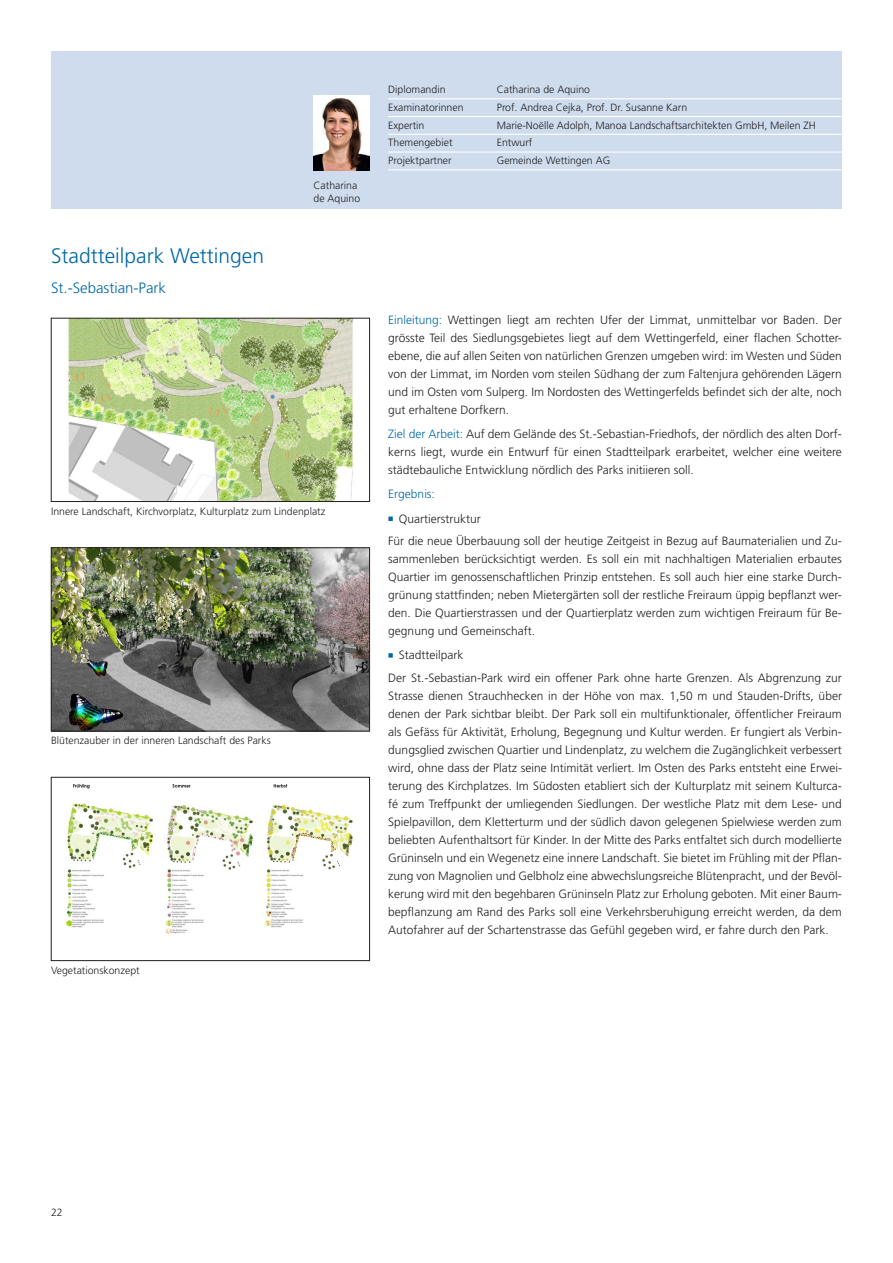
<style>
.page{position:relative;width:893px;height:1263px;background:#fff}
.page>*{position:absolute;margin:0;border:0;box-sizing:border-box;transform-origin:0 0}
.t1{font:300 21px "Frutiger LT Pro";color:#0068a5}
.t2{font:300 15px "Frutiger LT Pro";color:#0068a5}
.t3{font:300 12px/18px "Frutiger LT Pro";color:#231f20;text-align:justify}
.t4{font:300 10.5px/13.5px "Frutiger LT Pro";color:#231f20}
.s1{color:#0068a5}
</style>
<div class="page">
<div style="left:51px;top:51px;width:791px;height:157px;background:#cedced"></div>
<img style="left:68px;top:320px;width:285px;height:180px">
<div style="left:51px;top:318px;width:319px;height:184px;border:1px solid #231f20"></div>
<svg style="left:388px;top:517px;width:5px;height:4px"></svg>
<svg style="left:388px;top:653px;width:5px;height:5px"></svg>
<img style="left:53px;top:549px;width:315px;height:180px">
<div style="left:51px;top:547px;width:319px;height:184px;border:1px solid #231f20"></div>
<img style="left:66px;top:784px;width:287px;height:151px">
<div style="left:51px;top:777px;width:319px;height:184px;border:1px solid #231f20"></div>
<hr style="left:388px;top:98px;width:454px;height:1px;background:#fff">
<hr style="left:388px;top:116px;width:454px;height:1px;background:#fff">
<hr style="left:388px;top:134px;width:454px;height:1px;background:#fff">
<hr style="left:388px;top:151px;width:454px;height:2px;background:#fff">
<hr style="left:388px;top:169px;width:454px;height:1px;background:#fff">
<img style="left:314px;top:95px;width:56px;height:75px">
<h1 class="t1" style="left:51px;top:243px;width:215px">Stadtteilpark Wettingen</h1>
<p class="t2" style="left:51px;top:279px;width:116px">St.-Sebastian-Park</p>
<p class="t4" style="left:314px;top:178px;width:48px">Catharina de Aquino</p>
<p class="t4" style="left:51px;top:504px;width:276px">Innere Landschaft, Kirchvorplatz, Kulturplatz zum Lindenplatz</p>
<p class="t4" style="left:51px;top:734px;width:221px">Blütenzauber in der inneren Landschaft des Parks</p>
<p class="t4" style="left:51px;top:963px;width:90px">Vegetationskonzept</p>
<p class="t4" style="left:388px;top:83px;width:59px">Diplomandin</p>
<p class="t4" style="left:497px;top:83px;width:95px">Catharina de Aquino</p>
<p class="t4" style="left:388px;top:101px;width:77px">Examinatorinnen</p>
<p class="t4" style="left:497px;top:101px;width:192px">Prof. Andrea Cejka, Prof. Dr. Susanne Karn</p>
<p class="t4" style="left:388px;top:118px;width:38px">Expertin</p>
<p class="t4" style="left:497px;top:118px;width:320px">Marie-Noëlle Adolph, Manoa Landschaftsarchitekten GmbH, Meilen ZH</p>
<p class="t4" style="left:388px;top:136px;width:66px">Themengebiet</p>
<p class="t4" style="left:497px;top:136px;width:37px">Entwurf</p>
<p class="t4" style="left:388px;top:154px;width:65px">Projektpartner</p>
<p class="t4" style="left:497px;top:154px;width:115px">Gemeinde Wettingen AG</p>
<p class="t3" style="left:388px;top:311px;width:455px"><span class="s1">Einleitung:</span> Wettingen liegt am rechten Ufer der Limmat, unmittelbar vor Baden. Der grösste Teil des Siedlungsgebietes liegt auf dem Wettingerfeld, einer flachen Schotter&shy;ebene, die auf allen Seiten von natürlichen Grenzen umgeben wird: im Westen und Süden von der Limmat, im Norden vom steilen Südhang der zum Faltenjura gehörenden Lägern und im Osten vom Sulperg. Im Nordosten des Wettingerfelds befindet sich der alte, noch gut erhaltene Dorfkern.</p>
<p class="t3" style="left:388px;top:425px;width:455px"><span class="s1">Ziel der Arbeit:</span> Auf dem Gelände des St.-Sebastian-Friedhofs, der nördlich des alten Dorf&shy;kerns liegt, wurde ein Entwurf für einen Stadtteilpark erarbeitet, welcher eine weitere städtebauliche Entwicklung nördlich des Parks initiieren soll.</p>
<p class="t3" style="left:388px;top:482px;width:94px;line-height:24.5px"><span class="s1">Ergebnis:<br></span><sup>.</sup> Quartierstruktur</p>
<p class="t3" style="left:388px;top:532px;width:455px">Für die neue Überbauung soll der heutige Zeitgeist in Bezug auf Baumaterialien und Zu&shy;sammenleben berücksichtigt werden. Es soll ein mit nachhaltigen Materialien erbautes Quartier im genossenschaftlichen Prinzip entstehen. Es soll auch hier eine starke Durch&shy;grünung stattfinden; neben Mietergärten soll der restliche Freiraum üppig bepflanzt wer&shy;den. Die Quartierstrassen und der Quartierplatz werden zum wichtigen Freiraum für Be&shy;gegnung und Gemeinschaft.</p>
<p class="t3" style="left:388px;top:644px;width:455px;line-height:22.2px"><sup>.</sup> Stadtteilpark<br>Der St.-Sebastian-Park wird ein offener Park ohne harte Grenzen. Als Abgrenzung zur</p>
<p class="t3" style="left:388px;top:687px;width:455px">Strasse dienen Strauchhecken in der Höhe von max. 1,50 m und Stauden-Drifts, über denen der Park sichtbar bleibt. Der Park soll ein multifunktionaler, öffentlicher Freiraum als Gefäss für Aktivität, Erholung, Begegnung und Kultur werden. Er fungiert als Verbin&shy;dungsglied zwischen Quartier und Lindenplatz, zu welchem die Zugänglichkeit verbessert wird, ohne dass der Platz seine Intimität verliert. Im Osten des Parks entsteht eine Erwei&shy;terung des Kirchplatzes. Im Südosten etabliert sich der Kulturplatz mit seinem Kulturca&shy;fé zum Treffpunkt der umliegenden Siedlungen. Der westliche Platz mit dem Lese- und Spielpavillon, dem Kletterturm und der südlich davon gelegenen Spielwiese werden zum beliebten Aufenthaltsort für Kinder. In der Mitte des Parks entfaltet sich durch modellierte Grüninseln und ein Wegenetz eine innere Landschaft. Sie bietet im Frühling mit der Pflan&shy;zung von Magnolien und Gelbholz eine abwechslungsreiche Blütenpracht, und der Bevöl&shy;kerung wird mit den begehbaren Grüninseln Platz zur Erholung geboten. Mit einer Baum&shy;bepflanzung am Rand des Parks soll eine Verkehrsberuhigung erreicht werden, da dem Autofahrer auf der Schartenstrasse das Gefühl gegeben wird, er fahre durch den Park.</p>
<p class="t4" style="left:51px;top:1206px;width:13px">22</p>
</div>
